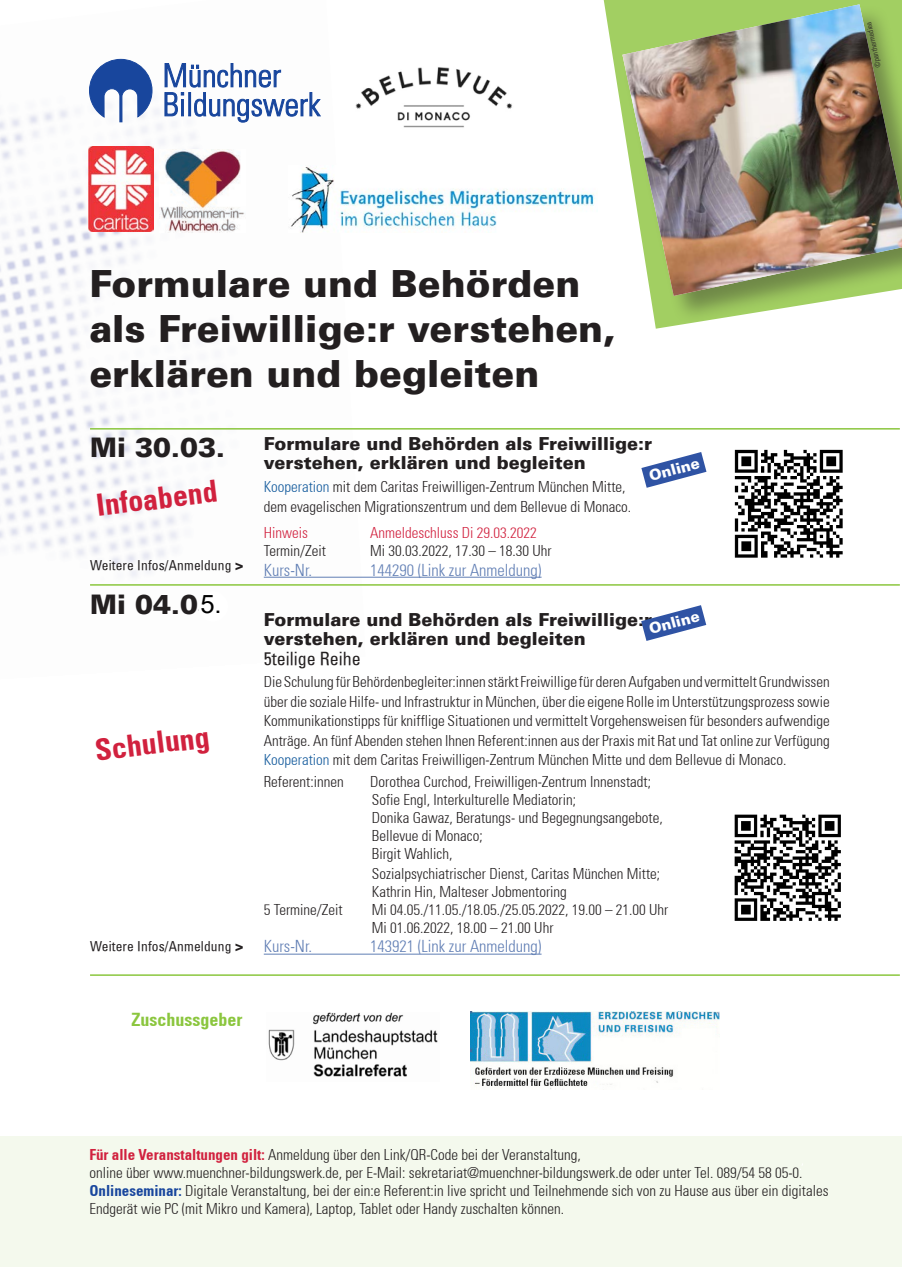
<style>
.page{position:relative;width:902px;height:1272px;background:#fff}
.page>*{position:absolute;margin:0;border:0;box-sizing:border-box;transform-origin:0 0}
.HL_fett{font:900 37.5px "Univers LT";color:#231f20}
.HL{font:700 condensed 30px "Univers";color:#d1213e}
.Datum_groß_mit_Linie{font:900 27px "Univers LT";color:#231f20}
.t1{font:25.5px "Arial";color:#000}
.HL-2{font:900 18px/19.5px "Univers LT";color:#231f20}
.Subheadline{font:condensed 18px "Univers";color:#231f20}
.Fließtext_Blocksatz{font:700 condensed 18px "Univers";color:#8bc63e}
.Link_Größere_Schrift{font:300 condensed 16.5px "Univers";color:#607eb4}
.Fließtext_Blocksatz-2{font:300 condensed 15px/19.5px "Univers";color:#231f20;text-align:justify}
.Daten_ohne_Linie{font:300 condensed 15px/18px "Univers";color:#231f20}
.Fließtext_Blocksatz-3{font:300 condensed 15px "Univers";color:#d1213e}
.t2{font:900 15px "Univers LT";color:#fff}
.Datum_groß_mit_Linie-2{font:condensed 13.5px "Univers";letter-spacing:.01em;color:#231f20}
.Fließtext{font:300 condensed 7.5px "Univers";color:#231f20}
.s1{font-family:"Univers LT";font-weight:900;font-stretch:normal}
.s2{color:#175d9e}
.s3{font-weight:700;color:#d1213e}
.s4{font-weight:700;color:#18469d}
</style>
<div class="page">
<img style="left:0;top:63px;width:366px;height:523px">
<svg style="left:89px;top:58px;width:63px;height:64px"></svg>
<svg style="left:165px;top:63px;width:155px;height:59px"></svg>
<div style="left:0;top:1135px;width:901px;height:131px;background:#f4f9ed"></div>
<hr style="left:90px;top:428px;width:809px;height:1px;background:#8bc63e">
<hr style="left:90px;top:584px;width:809px;height:1px;background:#8bc63e">
<hr style="left:90px;top:974px;width:809px;height:1px;background:#8bc63e">
<hr style="left:264px;top:576px;width:277px;height:1px;background:#607eb4">
<hr style="left:264px;top:953px;width:277px;height:1px;background:#607eb4">
<svg style="left:603px;top:0;width:298px;height:329px"></svg>
<div style="left:622px;top:4px;width:279px;height:320px;background:#231f20;opacity:.4"></div>
<img style="left:622px;top:4px;width:279px;height:292px">
<svg style="left:641px;top:452px;width:65px;height:36px"></svg>
<img style="left:734px;top:449px;width:109px;height:109px">
<svg style="left:641px;top:605px;width:65px;height:36px"></svg>
<img style="left:734px;top:814px;width:107px;height:107px">
<img style="left:353px;top:63px;width:159px;height:78px">
<img style="left:160px;top:149px;width:86px;height:83px">
<img style="left:289px;top:165px;width:306px;height:67px">
<img style="left:268px;top:1012px;width:170px;height:65px">
<img style="left:470px;top:1011px;width:249px;height:77px">
<img style="left:88px;top:147px;width:65px;height:85px">
<p class="Fließtext" style="left:873px;top:69px;width:48px;rotate:-102deg">©panthermediea</p>
<p class="HL_fett" style="left:89px;top:260px;width:492px">Formulare und Behörden</p>
<p class="HL_fett" style="left:89px;top:305px;width:528px">als Freiwillige:r verstehen,</p>
<p class="HL_fett" style="left:89px;top:350px;width:451px">erklären und begleiten</p>
<p class="Datum_groß_mit_Linie" style="left:90px;top:431px;width:136px">Mi 30.03.</p>
<p class="HL" style="left:94px;top:487px;width:123px;rotate:-7deg">Infoabend</p>
<p class="Datum_groß_mit_Linie-2" style="left:90px;top:556px;width:155px">Weitere Infos/Anmeldung <span class="s1">&gt;</span></p>
<p class="Datum_groß_mit_Linie" style="left:90px;top:587px;width:137px">Mi 04.04.</p>
<h3 class="t1" style="left:200px;top:586px;width:23px">5.</h3>
<p class="HL" style="left:93px;top:732px;width:117px;rotate:-7deg">Schulung</p>
<p class="Datum_groß_mit_Linie-2" style="left:90px;top:937px;width:155px">Weitere Infos/Anmeldung <span class="s1">&gt;</span></p>
<p class="HL-2" style="left:264px;top:433px;width:390px">Formulare und Behörden als Freiwillige:r verstehen, erklären und begleiten</p>
<p class="Fließtext_Blocksatz-2" style="left:264px;top:477px;width:363px"><span class="s2">Kooperation</span> mit dem Caritas Freiwilligen-Zentrum München Mitte,</p>
<p class="Fließtext_Blocksatz-2" style="left:264px;top:496px;width:369px">dem evagelischen Migrationszentrum und dem Bellevue di Monaco.</p>
<p class="Fließtext_Blocksatz-3" style="left:264px;top:523px;width:46px">Hinweis</p>
<p class="Fließtext_Blocksatz-3" style="left:370px;top:523px;width:168px">Anmeldeschluss Di 29.03.2022</p>
<p class="Fließtext_Blocksatz-2" style="left:264px;top:541px;width:64px">Termin/Zeit</p>
<p class="Fließtext_Blocksatz-2" style="left:370px;top:541px;width:183px">Mi 30.03.2022, 17.30 – 18.30 Uhr</p>
<p class="Link_Größere_Schrift" style="left:264px;top:560px;width:50px">Kurs-Nr.</p>
<p class="Link_Größere_Schrift" style="left:370px;top:560px;width:173px">144290 (Link zur Anmeldung)</p>
<p class="HL-2" style="left:264px;top:609px;width:390px">Formulare und Behörden als Freiwillige:r verstehen, erklären und begleiten</p>
<p class="Subheadline" style="left:264px;top:646px;width:98px">5teilige Reihe</p>
<p class="Fließtext_Blocksatz-2" style="left:264px;top:672px;width:567px">Die Schulung für Behördenbegleiter:innen stärkt Freiwillige für deren Aufgaben und vermittelt Grundwissen über die soziale Hilfe- und Infrastruktur in München, über die eigene Rolle im Unterstützungsprozess sowie Kommunikationstipps für knifflige Situationen und vermittelt Vorgehensweisen für besonders aufwendige</p>
<p class="Fließtext_Blocksatz-2" style="left:264px;top:730px;width:567px">Anträge. An fünf Abenden stehen Ihnen Referent:innen aus der Praxis mit Rat und Tat online zur Verfügung</p>
<p class="Fließtext_Blocksatz-2" style="left:264px;top:750px;width:524px"><span class="s2">Kooperation</span> mit dem Caritas Freiwilligen-Zentrum München Mitte und dem Bellevue di Monaco.</p>
<p class="Fließtext_Blocksatz-2" style="left:264px;top:772px;width:81px">Referent:innen</p>
<p class="Fließtext_Blocksatz-2" style="left:370px;top:772px;width:282px">Dorothea Curchod, Freiwilligen-Zentrum Innenstadt;</p>
<p class="Fließtext_Blocksatz-2" style="left:372px;top:790px;width:206px">Sofie Engl, Interkulturelle Mediatorin;</p>
<p class="Fließtext_Blocksatz-2" style="left:372px;top:808px;width:292px">Donika Gawaz, Beratungs- und Begegnungsangebote,</p>
<p class="Fließtext_Blocksatz-2" style="left:372px;top:826px;width:112px">Bellevue di Monaco;</p>
<p class="Fließtext_Blocksatz-2" style="left:372px;top:844px;width:82px">Birgit Wahlich,</p>
<p class="Fließtext_Blocksatz-2" style="left:372px;top:863px;width:290px">Sozialpsychiatrischer Dienst, Caritas München Mitte;</p>
<p class="Fließtext_Blocksatz-2" style="left:372px;top:881px;width:196px">Kathrin Hin, Malteser Jobmentoring</p>
<p class="Fließtext_Blocksatz-2" style="left:264px;top:899px;width:80px">5 Termine/Zeit</p>
<p class="Fließtext_Blocksatz-2" style="left:372px;top:899px;width:298px">Mi 04.05./11.05./18.05./25.05.2022, 19.00 – 21.00 Uhr</p>
<p class="Fließtext_Blocksatz-2" style="left:372px;top:917px;width:183px">Mi 01.06.2022, 18.00 – 21.00 Uhr</p>
<p class="Link_Größere_Schrift" style="left:264px;top:936px;width:50px">Kurs-Nr.</p>
<p class="Link_Größere_Schrift" style="left:370px;top:936px;width:173px">143921 (Link zur Anmeldung)</p>
<p class="t2" style="left:647px;top:466px;width:53px;rotate:-15deg">Online</p>
<p class="t2" style="left:646px;top:619px;width:53px;rotate:-15deg">Online</p>
<p class="Fließtext_Blocksatz" style="left:131px;top:1008px;width:112px">Zuschussgeber</p>
<p class="Daten_ohne_Linie" style="left:89px;top:1145px;width:493px"><span class="s3">Für alle Veranstaltungen gilt:</span> Anmeldung über den Link/QR-Code bei der Veranstaltung,</p>
<p class="Daten_ohne_Linie" style="left:89px;top:1163px;width:714px">online über www.muenchner-bildungswerk.de, per E-Mail: sekretariat@muenchner-bildungswerk.de oder unter Tel. 089/54 58 05-0.</p>
<p class="Daten_ohne_Linie" style="left:89px;top:1181px;width:740px"><span class="s4">Onlineseminar:</span> Digitale Veranstaltung, bei der ein:e Referent:in live spricht und Teilnehmende sich von zu Hause aus über ein digitales<br>Endgerät wie PC (mit Mikro und Kamera), Laptop, Tablet oder Handy zuschalten können.</p>
</div>
